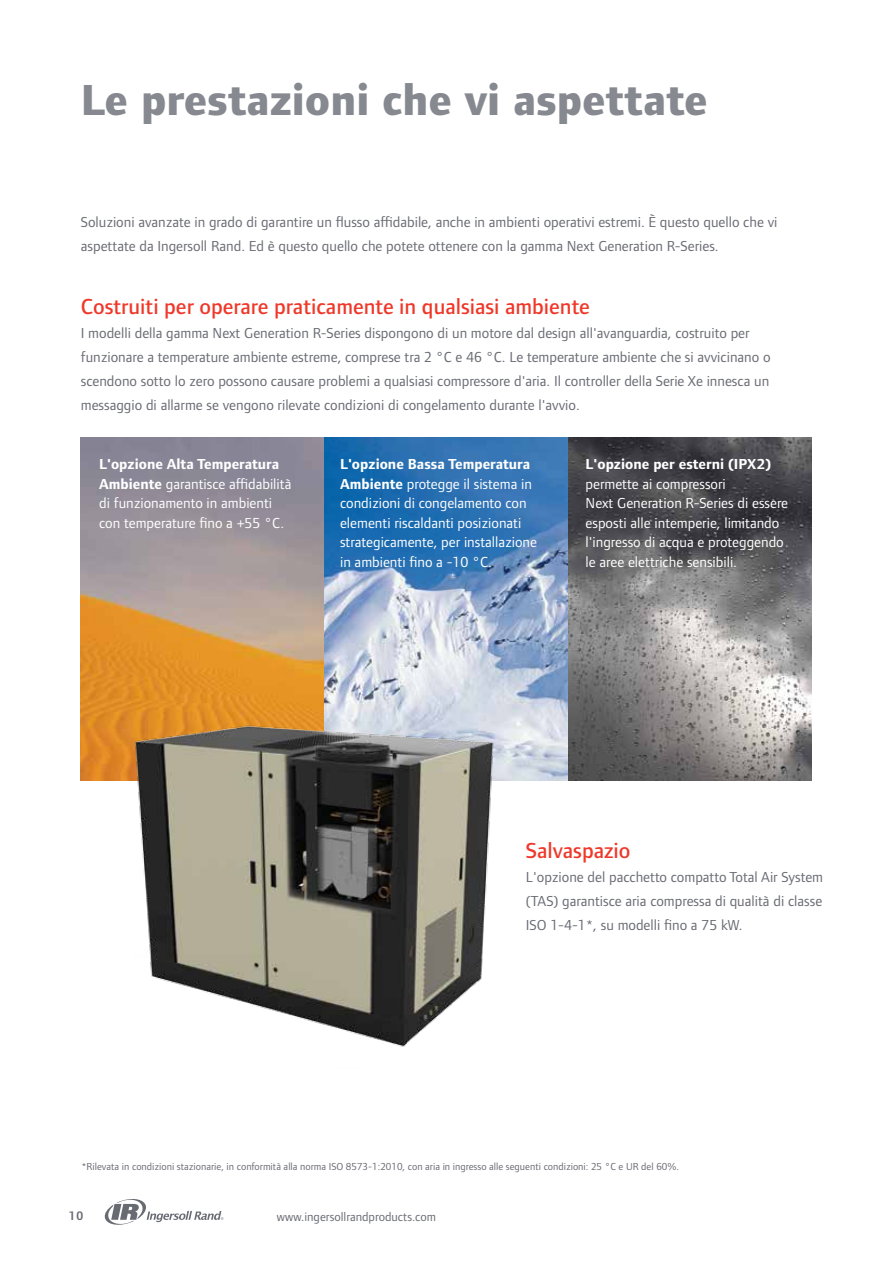
<style>
.page{position:relative;width:893px;height:1263px;background:#fff}
.page>*{position:absolute;margin:0;border:0;box-sizing:border-box;transform-origin:0 0}
.t1{font:800 45px "Foundry Form Sans";color:#878990}
.t2{font:500 22.5px "Foundry Form Sans";color:#ef3829}
.t3{font:15px/24px "Foundry Form Sans";color:#696b73}
.t4{font:15px/19.5px "Foundry Form Sans";color:#fff}
.t5{font:700 15px "Foundry Form Sans";color:#fff}
.t6{font:12.75px "Foundry Form Sans";color:#696b73}
.t7{font:600 12.75px "Foundry Form Sans";color:#696b73}
.t8{font:10.5px "Foundry Form Sans";color:#696b73}
.s1{font-weight:700}
</style>
<div class="page">
<svg style="left:104px;top:1199px;width:119px;height:26px"></svg>
<img style="left:81px;top:437px;width:730px;height:343px">
<img style="left:80px;top:705px;width:441px;height:342px">
<h1 class="t1" style="left:81px;top:74px;width:628px">Le prestazioni che vi aspettate</h1>
<p class="t3" style="left:81px;top:210px;width:698px">Soluzioni avanzate in grado di garantire un flusso affidabile, anche in ambienti operativi estremi. È questo quello che vi aspettate da Ingersoll Rand. Ed è questo quello che potete ottenere con la gamma Next Generation R-Series.</p>
<h2 class="t2" style="left:81px;top:294px;width:511px">Costruiti per operare praticamente in qualsiasi ambiente</h2>
<p class="t3" style="left:81px;top:321px;width:691px">I modelli della gamma Next Generation R-Series dispongono di un motore dal design all'avanguardia, costruito per funzionare a temperature ambiente estreme, comprese tra 2 °C e 46 °C. Le temperature ambiente che si avvicinano o scendono sotto lo zero possono causare problemi a qualsiasi compressore d'aria. Il controller della Serie Xe innesca un messaggio di allarme se vengono rilevate condizioni di congelamento durante l'avvio.</p>
<p class="t4" style="left:99px;top:454px;width:194px"><span class="s1">L'opzione Alta Temperatura<br>Ambiente</span> garantisce affidabilità di funzionamento in ambienti con temperature fino a +55 °C.</p>
<p class="t4" style="left:340px;top:454px;width:198px"><span class="s1">L'opzione Bassa Temperatura<br>Ambiente</span> protegge il sistema in condizioni di congelamento con elementi riscaldanti posizionati strategicamente, per installazione in ambienti fino a -10 °C.</p>
<p class="t5" style="left:586px;top:455px;width:187px">L'opzione per esterni (IPX2)</p>
<p class="t4" style="left:586px;top:474px;width:204px">permette ai compressori<br>Next Generation R-Series di essere esposti alle intemperie, limitando l'ingresso di acqua e proteggendo le aree elettriche sensibili.</p>
<h2 class="t2" style="left:526px;top:838px;width:106px">Salvaspazio</h2>
<p class="t3" style="left:526px;top:865px;width:299px;text-align:justify">L'opzione del pacchetto compatto Total Air System (TAS) garantisce aria compressa di qualità di classe ISO 1-4-1*, su modelli fino a 75 kW.</p>
<p class="t8" style="left:81px;top:1160px;width:599px">*Rilevata in condizioni stazionarie, in conformità alla norma ISO 8573-1:2010, con aria in ingresso alle seguenti condizioni: 25 °C e UR del 60%.</p>
<p class="t7" style="left:69px;top:1209px;width:16px">10</p>
<p class="t6" style="left:277px;top:1209px;width:161px">www.ingersollrandproducts.com</p>
</div>
